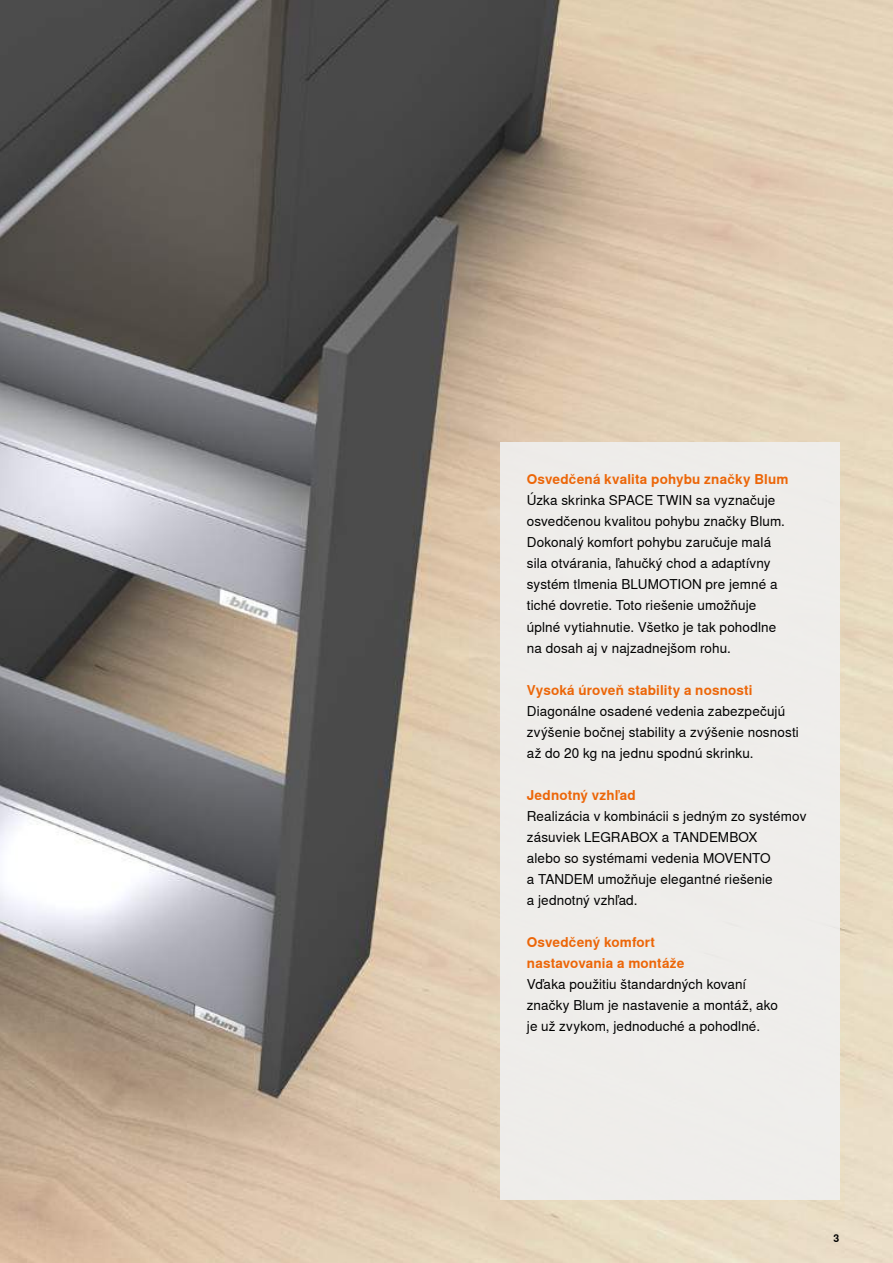
<style>
.page{position:relative;width:893px;height:1263px;background:#fff}
.page>*{position:absolute;margin:0;border:0;box-sizing:border-box;transform-origin:0 0}
.t1{font:13.5px/21px "Nimbus Sans Global";letter-spacing:.01em;color:#000}
.t2{font:700 13.5px/21px "Nimbus Sans Global";letter-spacing:.01em;color:#ec6608}
.t3{font:700 10.5px "Nimbus Sans Global";color:#000}
</style>
<div class="page">
<img style="left:0;top:0;width:893px;height:1263px">
<div style="left:500px;top:442px;width:339px;height:758px;background:#f0f0f0"></div>
<p class="t2" style="left:527px;top:469px;width:263px">Osvedčená kvalita pohybu značky Blum</p>
<p class="t1" style="left:527px;top:490px;width:260px">Úzka skrinka SPACE TWIN sa vyznačuje osvedčenou kvalitou pohybu značky Blum.<br>Dokonalý komfort pohybu zaručuje malá sila otvárania, ľahučký chod a adaptívny systém tlmenia BLUMOTION pre jemné a tiché dovretie. Toto riešenie umožňuje úplné vytiahnutie. Všetko je tak pohodlne na dosah aj v najzadnejšom rohu.</p>
<p class="t2" style="left:527px;top:679px;width:227px">Vysoká úroveň stability a nosnosti</p>
<p class="t1" style="left:527px;top:700px;width:274px">Diagonálne osadené vedenia zabezpečujú zvýšenie bočnej stability a zvýšenie nosnosti až do 20 kg na jednu spodnú skrinku.</p>
<p class="t2" style="left:527px;top:785px;width:110px">Jednotný vzhľad</p>
<p class="t1" style="left:527px;top:806px;width:281px">Realizácia v kombinácii s jedným zo systémov zásuviek LEGRABOX a TANDEMBOX<br>alebo so systémami vedenia MOVENTO<br>a TANDEM umožňuje elegantné riešenie<br>a jednotný vzhľad.</p>
<p class="t2" style="left:527px;top:932px;width:159px">Osvedčený komfort nastavovania a montáže</p>
<p class="t1" style="left:527px;top:974px;width:253px">Vďaka použitiu štandardných kovaní značky Blum je nastavenie a montáž, ako je už zvykom, jednoduché a pohodlné.</p>
<p class="t3" style="left:833px;top:1232px;width:7px">3</p>
</div>
